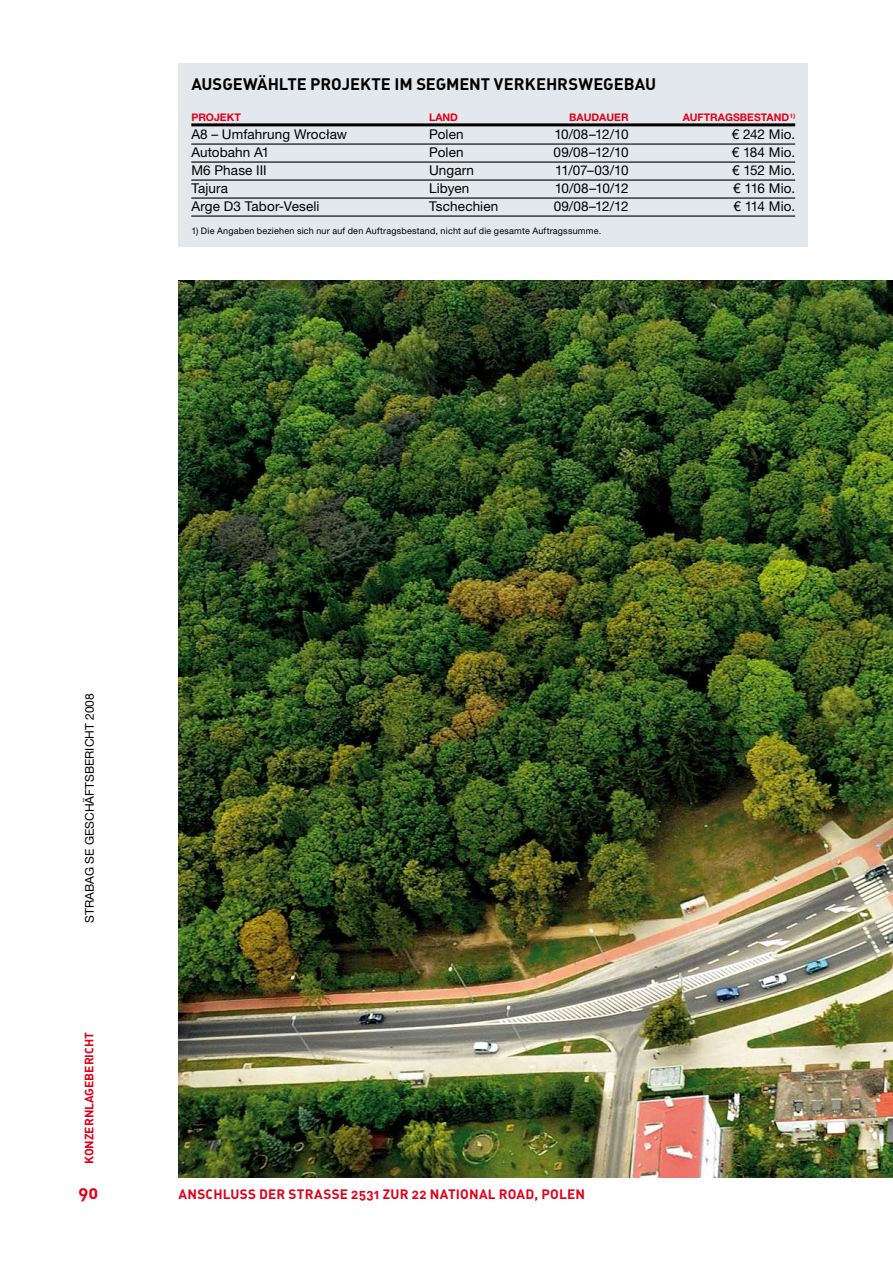
<style>
.page{position:relative;width:893px;height:1263px;background:#fff}
.page>*{position:absolute;margin:0;border:0;box-sizing:border-box;transform-origin:0 0}
.t1{font:18px "DIN Bold Alternate";color:#e2001a}
.t2{font:16.5px "DIN Bold Alternate";color:#000}
.t3{font:13.5px "Helvetica Neue LT Pro";letter-spacing:.005em;color:#000}
.t4{font:13.5px "DIN Bold Alternate";letter-spacing:.015em;color:#e2001a}
.t5{font:12px "Helvetica Neue LT Pro";color:#000}
.t6{font:12px "DIN Bold Alternate";color:#e2001a}
.t7{font:700 10.5px "Helvetica Neue LT Pro";color:#e2001a}
.t8{font:9px "Helvetica Neue LT Pro";letter-spacing:.025em;color:#000}
</style>
<div class="page">
<div style="left:179px;top:63px;width:629px;height:184px;background:#e3e8ec"></div>
<hr style="left:191px;top:123px;width:604px;height:3px;background:#000">
<hr style="left:191px;top:143px;width:604px;height:2px;background:#000">
<hr style="left:191px;top:161px;width:604px;height:2px;background:#000">
<hr style="left:191px;top:179px;width:604px;height:2px;background:#000">
<hr style="left:191px;top:197px;width:604px;height:2px;background:#000">
<hr style="left:191px;top:215px;width:604px;height:2px;background:#000">
<img style="left:179px;top:280px;width:714px;height:897px">
<p class="t2" style="left:191px;top:73px;width:466px">AUSGEWÄHLTE PROJEKTE IM SEGMENT VERKEHRSWEGEBAU</p>
<p class="t7" style="left:191px;top:111px;width:51px">PROJEKT</p>
<p class="t7" style="left:429px;top:111px;width:30px">LAND</p>
<p class="t7" style="left:569px;top:111px;width:61px">BAUDAUER</p>
<p class="t7" style="left:683px;top:111px;width:114px">AUFTRAGS BESTAND<sup>1)</sup></p>
<p class="t3" style="left:182px;top:126px;width:166px">A8 – Umfahrung Wrocław</p>
<p class="t3" style="left:429px;top:126px;width:36px">Polen</p>
<p class="t3" style="left:554px;top:126px;width:76px">10/08–12/10</p>
<p class="t3" style="left:732px;top:126px;width:65px">€ 242 Mio.</p>
<p class="t3" style="left:179px;top:144px;width:92px">Autobahn A1</p>
<p class="t3" style="left:429px;top:144px;width:36px">Polen</p>
<p class="t3" style="left:554px;top:144px;width:76px">09/08–12/10</p>
<p class="t3" style="left:732px;top:144px;width:65px">€ 184 Mio.</p>
<p class="t3" style="left:191px;top:162px;width:69px">M6 Phase III</p>
<p class="t3" style="left:429px;top:162px;width:46px">Ungarn</p>
<p class="t3" style="left:555px;top:162px;width:75px">11/07–03/10</p>
<p class="t3" style="left:732px;top:162px;width:65px">€ 152 Mio.</p>
<p class="t3" style="left:179px;top:180px;width:51px">Tajura</p>
<p class="t3" style="left:429px;top:180px;width:42px">Libyen</p>
<p class="t3" style="left:555px;top:180px;width:75px">10/08–10/12</p>
<p class="t3" style="left:733px;top:180px;width:63px">€ 116 Mio.</p>
<p class="t3" style="left:179px;top:198px;width:142px">Arge D3 Tabor-Veseli</p>
<p class="t3" style="left:429px;top:198px;width:71px">Tschechien</p>
<p class="t3" style="left:554px;top:198px;width:76px">09/08–12/12</p>
<p class="t3" style="left:733px;top:198px;width:63px">€ 114 Mio.</p>
<p class="t8" style="left:191px;top:225px;width:411px">1) Die Angaben beziehen sich nur auf den Auftragsbestand, nicht auf die gesamte Auftragssumme.</p>
<p class="t5" style="left:82px;top:923px;width:231px;rotate:-90deg">strabag SE geschäftsbericht 2008</p>
<p class="t6" style="left:81px;top:1164px;width:134px;rotate:-90deg">KONZERNLAGEBERICHT</p>
<h1 class="t1" style="left:79px;top:1181px;width:21px">90</h1>
<p class="t4" style="left:179px;top:1185px;width:408px">ANSCHLUSS DER STRASSE 2531 ZUR 22 NATIONAL ROAD, POLEN</p>
</div>
